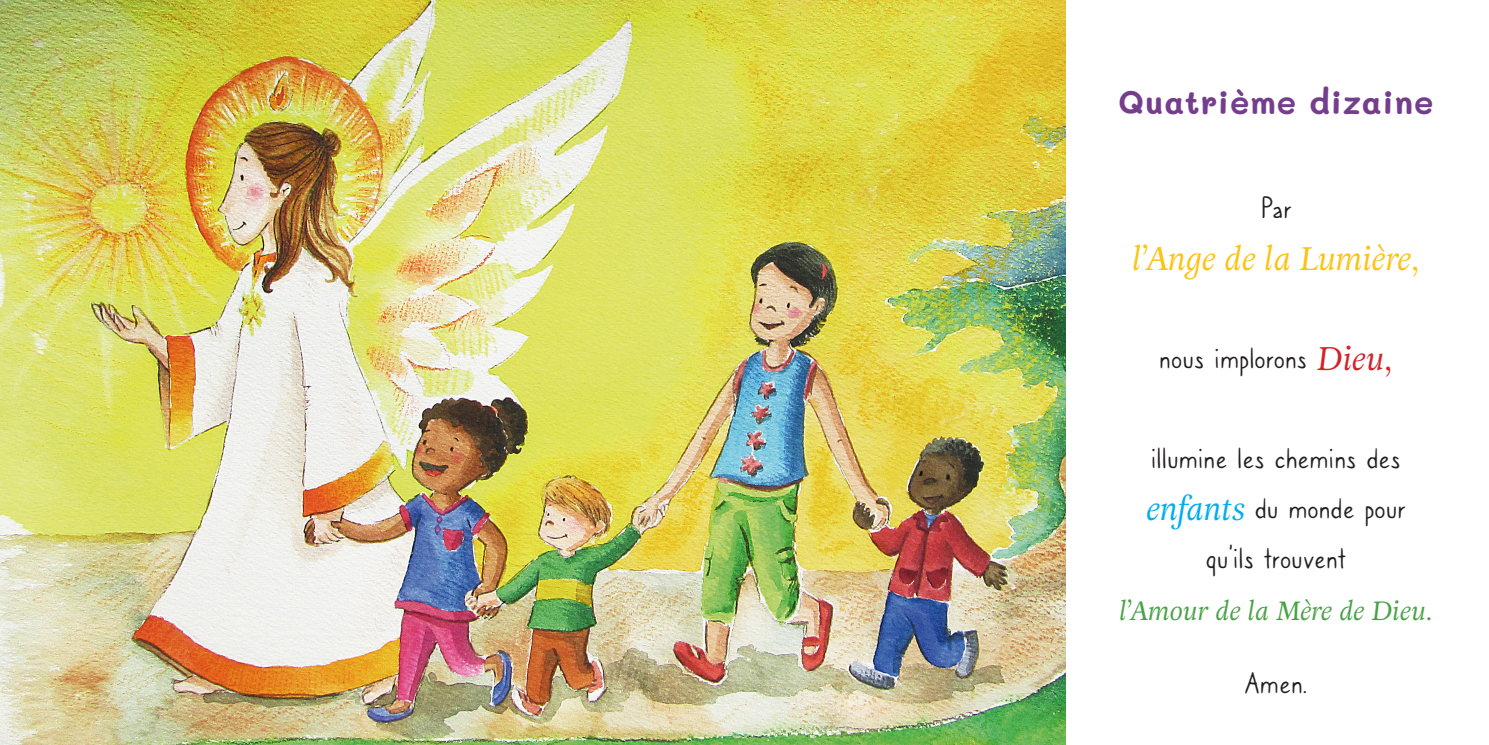
<style>
.page{position:relative;width:1489px;height:745px;background:#fff}
.page>*{position:absolute;margin:0;border:0;box-sizing:border-box;transform-origin:0 0}
.amém_branco{font:32.5px/50px "Caroni";color:#231f20;text-align:center}
.amém_branco-2{font:italic 32.5px/50px "Adriane Text";color:#fec210;text-align:center}
.titulo_dezenas{font:700 32.5px "Mali";letter-spacing:.025em;color:#753e8d}
.amém_branco-3{font:italic 26.25px "Adriane Text";color:#49a247}
.s1{font-family:"Caroni";font-style:normal;color:#231f20}
.s2{font-family:"Adriane Text";font-style:italic;color:#d1232a}
.s3{font-family:"Adriane Text";font-style:italic;color:#00aeef}
</style>
<div class="page">
<img style="left:0;top:0;width:1065px;height:744px">
<p class="titulo_dezenas" style="left:1117px;top:83px;width:317px">Quatrième dizaine</p>
<p class="amém_branco-2" style="left:1132px;top:184px;width:288px"><span class="s1">Par<br></span>l’Ange de la Lumière,</p>
<p class="amém_branco" style="left:1159px;top:333px;width:235px">nous implorons <span class="s2">Dieu,</span></p>
<p class="amém_branco" style="left:1146px;top:433px;width:261px">illumine les chemins des <span class="s3">enfants</span> du monde pour qu’ils trouvent</p>
<p class="amém_branco-3" style="left:1119px;top:592px;width:314px">l’Amour de la Mère de Dieu.</p>
<p class="amém_branco" style="left:1244px;top:658px;width:64px">Amen.</p>
</div>
